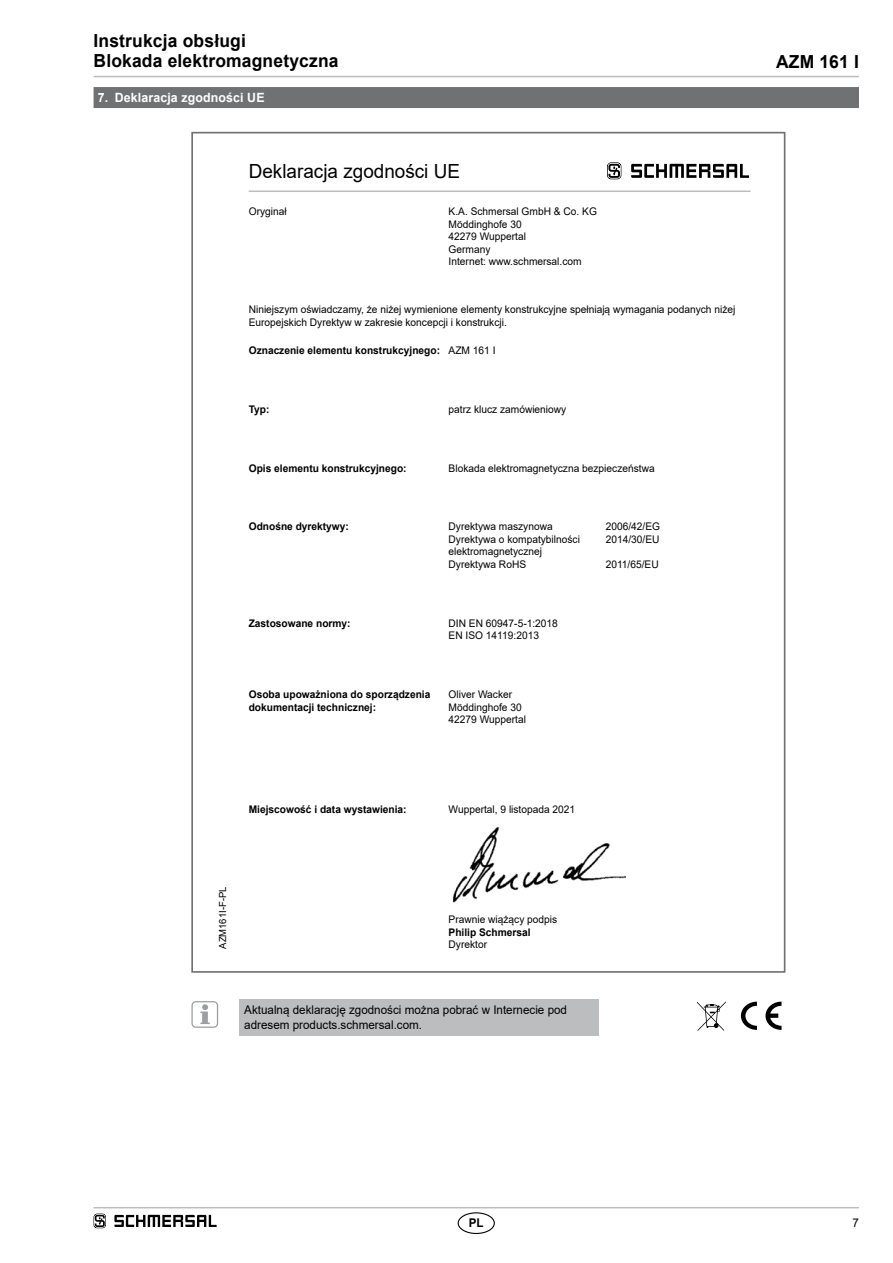
<style>
.page{position:relative;width:893px;height:1263px;background:#fff}
.page>*{position:absolute;margin:0;border:0;box-sizing:border-box;transform-origin:0 0}
.t1{font:19.5px "Arial";color:#000}
.t2{font:700 18px/20.2px "Arial";letter-spacing:.01em;color:#000}
.t3{font:700 12.75px "Arial";letter-spacing:.01em;color:#fff}
.t4{font:12px/15.1px "Arial";color:#000}
.t5{font:700 12px "Arial";color:#000}
.t6{font:10.5px/12.6px "Arial";color:#000}
.t7{font:700 10.5px/12.6px "Arial";color:#000}
.t8{font:9.75px "Arial";color:#000}
.s1{font-weight:400}
</style>
<div class="page">
<hr style="left:94px;top:1207px;width:765px;height:1px;background:#bbbdbe">
<hr style="left:94px;top:76px;width:765px;height:1px;background:#bbbdbe">
<div style="left:458px;top:1212px;width:37px;height:22px;border:1px solid #000;border-radius:50%"></div>
<div style="left:94px;top:87px;width:765px;height:21px;background:#707172"></div>
<svg style="left:741px;top:1002px;width:16px;height:28px"></svg>
<svg style="left:765px;top:1002px;width:16px;height:28px"></svg>
<img style="left:452px;top:827px;width:174px;height:76px">
<hr style="left:249px;top:190px;width:501px;height:2px;background:#bbbdbe">
<svg style="left:607px;top:162px;width:14px;height:17px"></svg>
<svg style="left:631px;top:164px;width:118px;height:14px"></svg>
<svg style="left:697px;top:1001px;width:29px;height:30px"></svg>
<div style="left:239px;top:999px;width:360px;height:37px;background:#bbbdbe"></div>
<svg style="left:200px;top:1004px;width:10px;height:20px"></svg>
<div style="left:191px;top:1001px;width:27px;height:27px;border:1px solid #9c9e9f;border-radius:4px"></div>
<svg style="left:94px;top:1213px;width:12px;height:15px"></svg>
<svg style="left:114px;top:1215px;width:103px;height:12px"></svg>
<h2 class="t2" style="left:94px;top:31px;width:246px">Instrukcja obsługi<br>Blokada elektromagnetyczna</h2>
<p class="t3" style="left:98px;top:89px;width:168px">7. Deklaracja zgodności UE</p>
<h1 class="t1" style="left:249px;top:158px;width:213px">Deklaracja zgodności UE</h1>
<p class="t6" style="left:249px;top:205px;width:39px">Oryginał</p>
<p class="t6" style="left:449px;top:205px;width:150px">K.A. Schmersal GmbH &amp; Co. KG<br>Möddinghofe 30<br>42279 Wuppertal<br>Germany<br>Internet: www.schmersal.com</p>
<p class="t6" style="left:249px;top:303px;width:488px">Niniejszym oświadczamy, że niżej wymienione elementy konstrukcyjne spełniają wymagania podanych niżej<br>Europejskich Dyrektyw w zakresie koncepcji i konstrukcji.</p>
<p class="t7" style="left:249px;top:344px;width:248px">Oznaczenie elementu konstrukcyjnego: <span class="s1">AZM 161 I</span></p>
<p class="t7" style="left:249px;top:403px;width:22px">Typ:</p>
<p class="t6" style="left:449px;top:403px;width:119px">patrz klucz zamówieniowy</p>
<p class="t7" style="left:249px;top:462px;width:159px">Opis elementu konstrukcyjnego:</p>
<p class="t6" style="left:449px;top:461px;width:208px">Blokada elektromagnetyczna bezpieczeństwa</p>
<p class="t7" style="left:249px;top:520px;width:102px">Odnośne dyrektywy:</p>
<p class="t6" style="left:449px;top:520px;width:133px">Dyrektywa maszynowa<br>Dyrektywa o kompatybilności elektromagnetycznej<br>Dyrektywa RoHS</p>
<p class="t6" style="left:606px;top:520px;width:56px">2006/42/EG<br>2014/30/EU</p>
<p class="t6" style="left:606px;top:558px;width:55px">2011/65/EU</p>
<p class="t7" style="left:249px;top:617px;width:103px">Zastosowane normy:</p>
<p class="t6" style="left:449px;top:617px;width:111px">DIN EN 60947-5-1:2018<br>EN ISO 14119:2013</p>
<p class="t7" style="left:249px;top:688px;width:183px">Osoba upoważniona do sporządzenia dokumentacji technicznej:</p>
<p class="t6" style="left:449px;top:688px;width:79px">Oliver Wacker<br>Möddinghofe 30<br>42279 Wuppertal</p>
<p class="t7" style="left:249px;top:804px;width:159px">Miejscowość i data wystawienia:</p>
<p class="t6" style="left:449px;top:803px;width:128px">Wuppertal, 9 listopada 2021</p>
<p class="t8" style="left:216px;top:949px;width:64px;rotate:-90deg">AZM161I-F-PL</p>
<p class="t6" style="left:449px;top:913px;width:110px">Prawnie wiążący podpis</p>
<p class="t7" style="left:449px;top:926px;width:84px">Philip Schmersal</p>
<p class="t6" style="left:449px;top:938px;width:40px">Dyrektor</p>
<p class="t4" style="left:244px;top:1002px;width:324px">Aktualną deklarację zgodności można pobrać w Internecie pod adresem products.schmersal.com.</p>
<h2 class="t2" style="left:776px;top:52px;width:84px">AZM 161 I</h2>
<p class="t5" style="left:469px;top:1214px;width:16px">PL</p>
<p class="t4" style="left:852px;top:1215px;width:8px">7</p>
</div>
